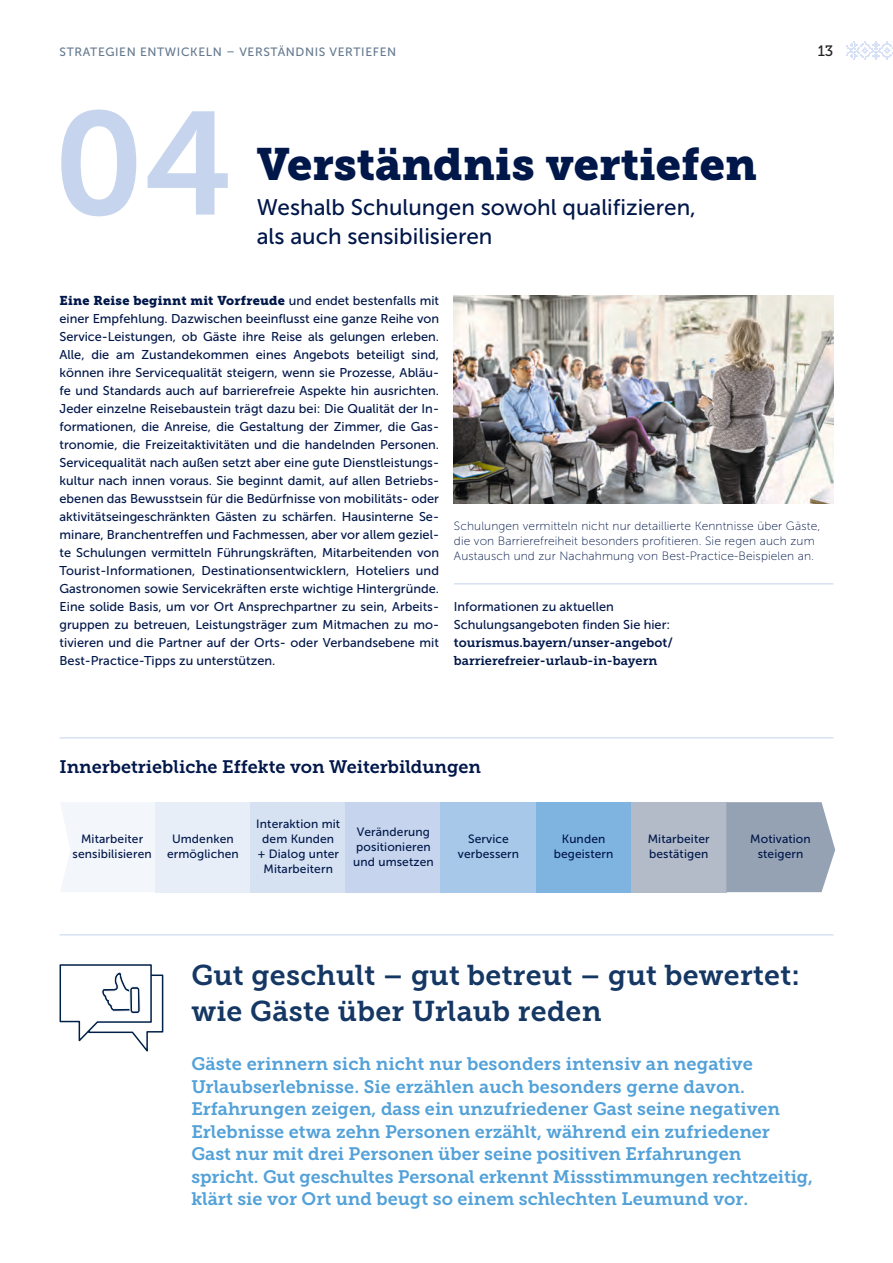
<style>
.page{position:relative;width:893px;height:1263px;background:#fff}
.page>*{position:absolute;margin:0;border:0;box-sizing:border-box;transform-origin:0 0}
.Headline_01_30_pt_Mu{font:145.5px "Museo Slab 700";color:#c6d5ed}
.Headline_01_30_pt_Mu-2{font:45px "Museo Slab 900";color:#00174a}
.t1{font:28.5px/36px "Museo Slab 700";letter-spacing:.01em;color:#153764}
.t2{font:22.5px "Museo Sans 500";color:#00174a}
.Infotext_Museo{font:18px/22.5px "Museo Slab 700";color:#52a1d8}
.Headline_03_12_pt{font:18px "Museo Slab 700";color:#00174a}
.t3{font:15px "Museo Slab 500";color:#231f20}
.Vorspann{font:12.75px/18px "Museo Sans 500";color:#00174a}
.Vorspann-2{font:12.75px/18px "Museo Slab 700";color:#00174a}
.Grafik_Beschriftung{font:12px/15px "Museo Sans 500";letter-spacing:.01em;color:#00174a;text-align:center}
.t4{font:12px/15px "Museo Sans 100";letter-spacing:.01em;color:#00174a}
.t5{font:12px "Museo Sans 500";letter-spacing:.05em;color:#63788e}
.s1{font-family:"Museo Slab 900"}
.s2{font-family:"Museo Sans 500"}
</style>
<div class="page">
<img style="left:454px;top:296px;width:379px;height:207px">
<svg style="left:60px;top:964px;width:103px;height:87px"></svg>
<hr style="left:454px;top:583px;width:379px;height:1px;background:#c6d5ed">
<div style="left:61px;top:802px;width:94px;height:90px;background:#f3f6fb"></div>
<div style="left:155px;top:802px;width:95px;height:90px;background:#e8eef8"></div>
<div style="left:250px;top:802px;width:96px;height:90px;background:#d6e2f2"></div>
<div style="left:346px;top:802px;width:95px;height:90px;background:#c6d5ed"></div>
<div style="left:441px;top:802px;width:95px;height:90px;background:#a7c8e8"></div>
<div style="left:536px;top:802px;width:95px;height:90px;background:#7fb3e0"></div>
<div style="left:631px;top:802px;width:95px;height:90px;background:#b3bbc9"></div>
<svg style="left:726px;top:802px;width:109px;height:90px;background:#9ba7b7"></svg>
<hr style="left:60px;top:737px;width:773px;height:1px;background:#c6d5ed">
<hr style="left:60px;top:934px;width:773px;height:1px;background:#c6d5ed">
<svg style="left:846px;top:42px;width:47px;height:18px"></svg>
<p class="t5" style="left:60px;top:45px;width:338px">STRATEGIEN ENTWICKELN – VERSTÄNDNIS VERTIEFEN</p>
<h1 class="Headline_01_30_pt_Mu" style="left:53px;top:82px;width:181px">04</h1>
<h1 class="Headline_01_30_pt_Mu-2" style="left:257px;top:138px;width:502px">Verständnis vertiefen</h1>
<h2 class="t2" style="left:257px;top:195px;width:441px">Weshalb Schulungen sowohl qualifizieren,</h2>
<h2 class="t2" style="left:257px;top:224px;width:237px">als auch sensibilisieren</h2>
<p class="t3" style="left:818px;top:43px;width:17px">13</p>
<p class="Vorspann" style="left:60px;top:292px;width:381px"><span class="s1">Eine Reise beginnt mit Vorfreude</span> und endet bestenfalls mit einer Empfehlung. Dazwischen beeinflusst eine ganze Reihe von Service-Leistungen, ob Gäste ihre Reise als gelungen erleben.<br>Alle, die am Zustandekommen eines Angebots beteiligt sind, können ihre Servicequalität steigern, wenn sie Prozesse, Abläu&shy;fe und Standards auch auf barrierefreie Aspekte hin ausrichten.<br>Jeder einzelne Reisebaustein trägt dazu bei: Die Qualität der In&shy;formationen, die Anreise, die Gestaltung der Zimmer, die Gas&shy;tronomie, die Freizeitaktivitäten und die handelnden Personen.<br>Servicequalität nach außen setzt aber eine gute Dienstleistungs&shy;kultur nach innen voraus. Sie beginnt damit, auf allen Betriebs&shy;ebenen das Bewusstsein für die Bedürfnisse von mobilitäts- oder aktivitätseingeschränkten Gästen zu schärfen. Hausinterne Se&shy;minare, Branchentreffen und Fachmessen, aber vor allem geziel&shy;te Schulungen vermitteln Führungskräften, Mitarbeitenden von Tourist-Informationen, Destinationsentwicklern, Hoteliers und Gastronomen sowie Servicekräften erste wichtige Hintergründe.<br>Eine solide Basis, um vor Ort Ansprechpartner zu sein, Arbeits&shy;gruppen zu betreuen, Leistungsträger zum Mitmachen zu mo&shy;tivieren und die Partner auf der Orts- oder Verbandsebene mit Best-Practice-Tipps zu unterstützen.</p>
<p class="t4" style="left:454px;top:519px;width:368px">Schulungen vermitteln nicht nur detaillierte Kenntnisse über Gäste, die von Barrierefreiheit besonders profitieren. Sie regen auch zum<br>Austausch und zur Nachahmung von Best-Practice-Beispielen an.</p>
<p class="Vorspann-2" style="left:454px;top:598px;width:221px"><span class="s2">Informationen zu aktuellen Schulungsangeboten finden Sie hier: </span>tourismus.bayern/unser-angebot/ barrierefreier-urlaub-in-bayern</p>
<h3 class="Headline_03_12_pt" style="left:60px;top:757px;width:423px">Innerbetriebliche Effekte von Weiterbildungen</h3>
<p class="Grafik_Beschriftung" style="left:73px;top:831px;width:81px">Mitarbeiter sensibilisieren</p>
<p class="Grafik_Beschriftung" style="left:167px;top:831px;width:73px">Umdenken ermöglichen</p>
<p class="Grafik_Beschriftung" style="left:256px;top:816px;width:85px">Interaktion mit dem Kunden<br>+ Dialog unter<br>Mitarbeitern</p>
<p class="Grafik_Beschriftung" style="left:353px;top:824px;width:82px">Veränderung positionieren und umsetzen</p>
<p class="Grafik_Beschriftung" style="left:458px;top:831px;width:63px">Service verbessern</p>
<p class="Grafik_Beschriftung" style="left:554px;top:831px;width:61px">Kunden begeistern</p>
<p class="Grafik_Beschriftung" style="left:648px;top:831px;width:64px;text-align:left">Mitarbeiter bestätigen</p>
<p class="Grafik_Beschriftung" style="left:750px;top:831px;width:62px">Motivation steigern</p>
<h2 class="t1" style="left:191px;top:957px;width:610px">Gut geschult – gut betreut – gut bewertet: wie Gäste über Urlaub reden</h2>
<p class="Infotext_Museo" style="left:191px;top:1053px;width:623px">Gäste erinnern sich nicht nur besonders intensiv an negative Urlaubserlebnisse. Sie erzählen auch besonders gerne davon.<br>Erfahrungen zeigen, dass ein unzufriedener Gast seine negativen Erlebnisse etwa zehn Personen erzählt, während ein zufriedener Gast nur mit drei Personen über seine positiven Erfahrungen spricht. Gut geschultes Personal erkennt Missstimmungen rechtzeitig, klärt sie vor Ort und beugt so einem schlechten Leumund vor.</p>
</div>
